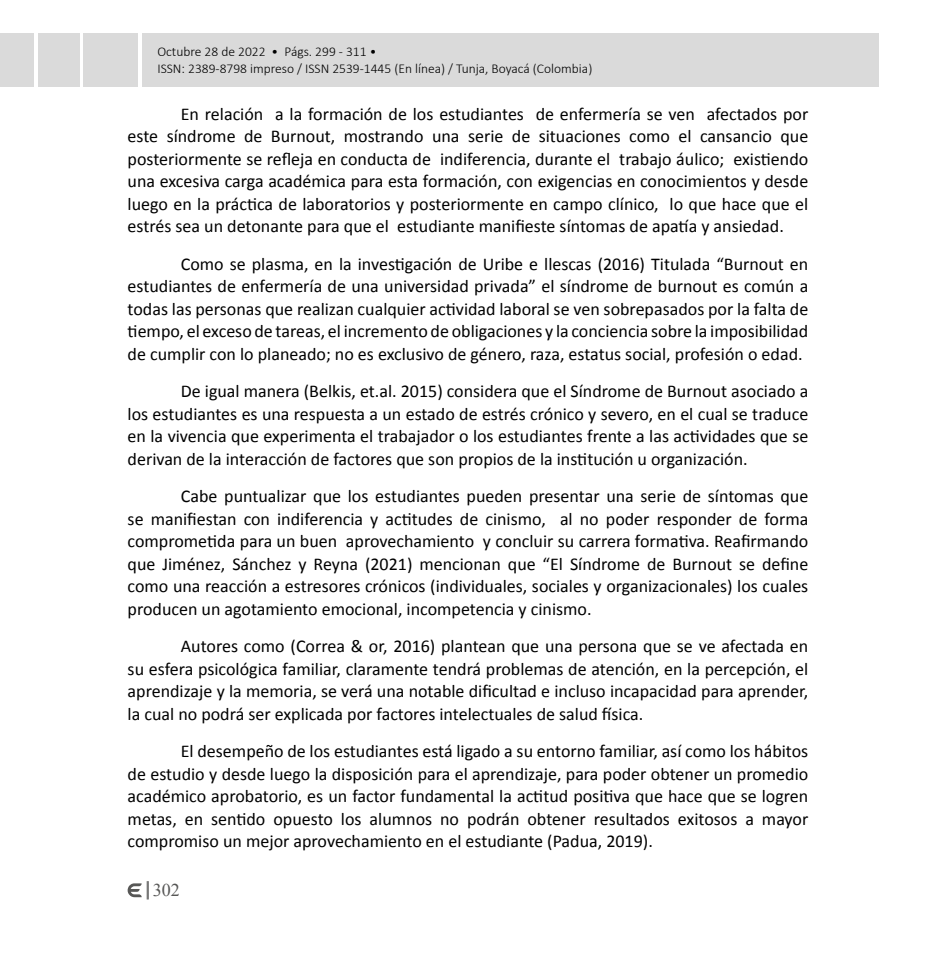
<style>
.page{position:relative;width:936px;height:978px;background:#fff}
.page>*{position:absolute;margin:0;border:0;box-sizing:border-box;transform-origin:0 0}
.t1{font:18px/22.5px "Calibri";color:#000;text-align:justify}
.t2{font:18px "Times New Roman";color:#575756}
.t3{font:300 13.5px/16.2px "Calibri";color:#000}
</style>
<div class="page">
<svg style="left:128px;top:881px;width:21px;height:18px"></svg>
<div style="left:38px;top:33px;width:41px;height:53px;background:#dadada"></div>
<div style="left:0;top:33px;width:34px;height:53px;background:#dadada"></div>
<div style="left:83px;top:33px;width:55px;height:53px;background:#dadada"></div>
<div style="left:142px;top:33px;width:736px;height:53px;background:#dadada"></div>
<p class="t3" style="left:157px;top:43px;width:436px">Octubre 28 de 2022 • Págs. 299 - 311 •<br>ISSN: 2389-8798 impreso / ISSN 2539-1445 (En línea) / Tunja, Boyacá (Colombia)</p>
<p class="t1" style="left:128px;top:103px;width:682px;text-indent:53px">En relación a la formación de los estudiantes de enfermería se ven afectados por este síndrome de Burnout, mostrando una serie de situaciones como el cansancio que posteriormente se refleja en conducta de indiferencia, durante el trabajo áulico; existiendo una excesiva carga académica para esta formación, con exigencias en conocimientos y desde luego en la práctica de laboratorios y posteriormente en campo clínico, lo que hace que el estrés sea un detonante para que el estudiante manifieste síntomas de apatía y ansiedad.</p>
<p class="t1" style="left:128px;top:253px;width:682px;text-indent:53px">Como se plasma, en la investigación de Uribe e llescas (2016) Titulada “Burnout en estudiantes de enfermería de una universidad privada” el síndrome de burnout es común a todas las personas que realizan cualquier actividad laboral se ven sobrepasados por la falta de tiempo, el exceso de tareas, el incremento de obligaciones y la conciencia sobre la imposibilidad de cumplir con lo planeado; no es exclusivo de género, raza, estatus social, profesión o edad.</p>
<p class="t1" style="left:128px;top:380px;width:682px;text-indent:53px">De igual manera (Belkis, et.al. 2015) considera que el Síndrome de Burnout asociado a los estudiantes es una respuesta a un estado de estrés crónico y severo, en el cual se traduce en la vivencia que experimenta el trabajador o los estudiantes frente a las actividades que se derivan de la interacción de factores que son propios de la institución u organización.</p>
<p class="t1" style="left:128px;top:485px;width:682px;text-indent:53px">Cabe puntualizar que los estudiantes pueden presentar una serie de síntomas que se manifiestan con indiferencia y actitudes de cinismo, al no poder responder de forma comprometida para un buen aprovechamiento y concluir su carrera formativa. Reafirmando que Jiménez, Sánchez y Reyna (2021) mencionan que “El Síndrome de Burnout se define como una reacción a estresores crónicos (individuales, sociales y organizacionales) los cuales producen un agotamiento emocional, incompetencia y cinismo.</p>
<p class="t1" style="left:128px;top:635px;width:682px;text-indent:53px">Autores como (Correa &amp; or, 2016) plantean que una persona que se ve afectada en su esfera psicológica familiar, claramente tendrá problemas de atención, en la percepción, el aprendizaje y la memoria, se verá una notable dificultad e incluso incapacidad para aprender, la cual no podrá ser explicada por factores intelectuales de salud física.</p>
<p class="t1" style="left:128px;top:740px;width:682px;text-indent:53px">El desempeño de los estudiantes está ligado a su entorno familiar, así como los hábitos de estudio y desde luego la disposición para el aprendizaje, para poder obtener un promedio académico aprobatorio, es un factor fundamental la actitud positiva que hace que se logren metas, en sentido opuesto los alumnos no podrán obtener resultados exitosos a mayor compromiso un mejor aprovechamiento en el estudiante (Padua, 2019).</p>
<p class="t2" style="left:153px;top:878px;width:28px">302</p>
</div>
